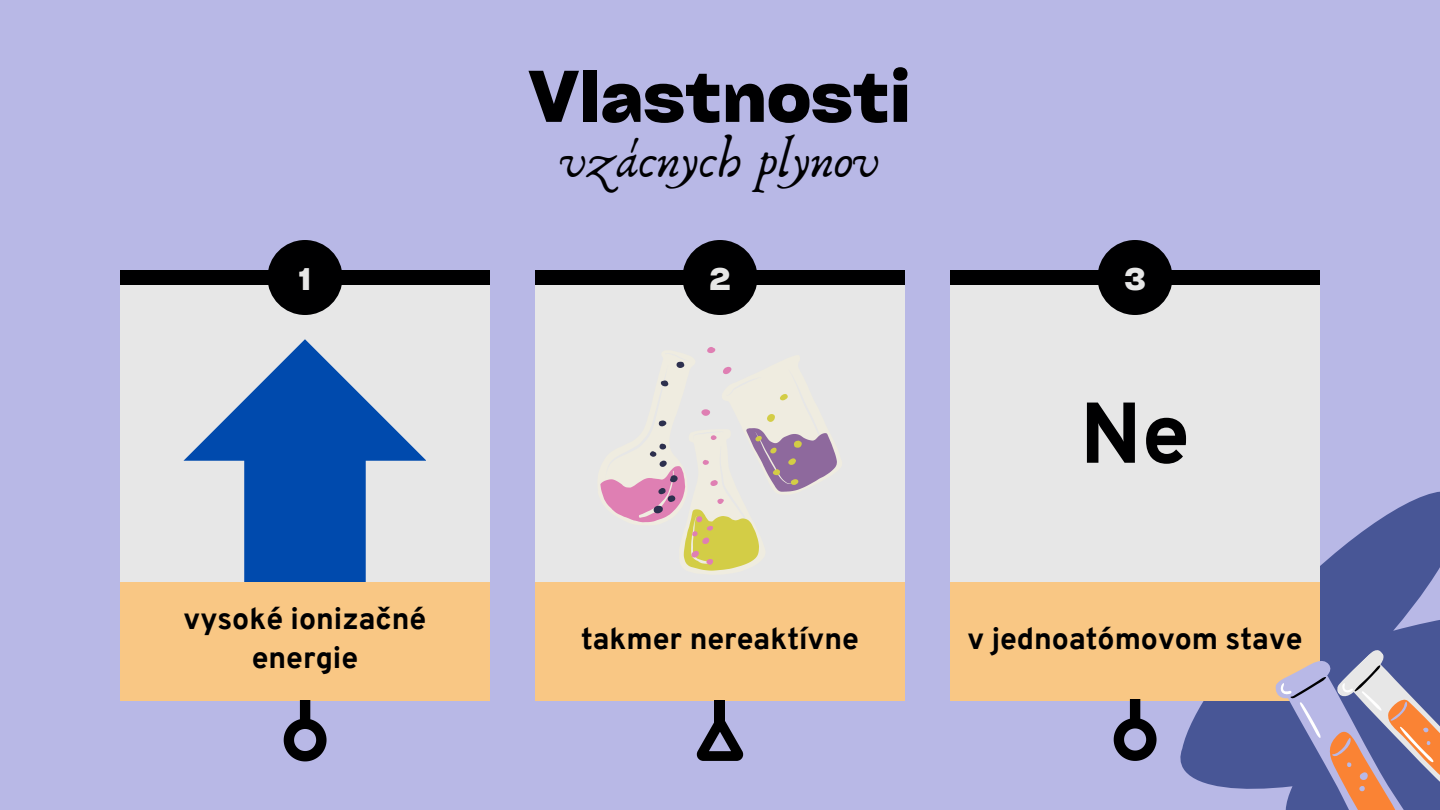
<style>
.page{position:relative;width:1440px;height:810px;background:#b8b8e6}
.page>*{position:absolute;margin:0;border:0;box-sizing:border-box;transform-origin:0 0}
.t1{font:800 86px "Overpass";color:#000001}
.t2{font:700 70px "Cy Grotesk Key";color:#000001}
.t3{font:50px "Anaktoria";color:#000001}
.t4{font:800 30px/39px "Overpass";color:#000001;text-align:center}
.t5{font:700 30px "Cy Grotesk Key";color:#e7e7e7}
</style>
<div class="page">
<div style="left:120px;top:285px;width:369px;height:313px;background:#e7e7e7"></div>
<div style="left:535px;top:285px;width:369px;height:313px;background:#e7e7e7"></div>
<div style="left:535px;top:270px;width:370px;height:15px;background:#000001"></div>
<div style="left:120px;top:270px;width:370px;height:15px;background:#000001"></div>
<div style="left:267px;top:240px;width:75px;height:75px;background:#000001;border-radius:50%"></div>
<div style="left:682px;top:240px;width:76px;height:75px;background:#000001;border-radius:50%"></div>
<svg style="left:1098px;top:451px;width:342px;height:338px;fill:#485696"></svg>
<div style="left:950px;top:285px;width:369px;height:313px;background:#e7e7e7"></div>
<div style="left:950px;top:270px;width:370px;height:15px;background:#000001"></div>
<div style="left:1098px;top:240px;width:74px;height:75px;background:#000001;border-radius:50%"></div>
<div style="left:120px;top:582px;width:370px;height:118px;background:#f9c784"></div>
<div style="left:535px;top:582px;width:370px;height:118px;background:#f9c784"></div>
<div style="left:950px;top:582px;width:370px;height:118px;background:#f9c784"></div>
<svg style="left:1244px;top:627px;width:196px;height:183px"></svg>
<svg style="left:282px;top:700px;width:45px;height:61px"></svg>
<svg style="left:1112px;top:700px;width:46px;height:61px"></svg>
<div style="left:715px;top:700px;width:10px;height:24px;background:#000001"></div>
<svg style="left:697px;top:719px;width:46px;height:42px"></svg>
<svg style="left:183px;top:339px;width:243px;height:243px"></svg>
<svg style="left:600px;top:347px;width:237px;height:224px"></svg>
<p class="t2" style="left:529px;top:52px;width:384px">Vlastnosti</p>
<p class="t3" style="left:560px;top:131px;width:320px">vzácnych plynov</p>
<h2 class="t5" style="left:299px;top:260px;width:13px">1</h2>
<p class="t5" style="left:710px;top:260px;width:22px">2</p>
<p class="t5" style="left:1124px;top:260px;width:23px">3</p>
<p class="t1" style="left:1080px;top:398px;width:111px">Ne</p>
<p class="t4" style="left:184px;top:602px;width:244px">vysoké ionizačné energie</p>
<p class="t4" style="left:581px;top:622px;width:279px">takmer nereaktívne</p>
<p class="t4" style="left:967px;top:622px;width:337px">v jednoatómovom stave</p>
</div>
